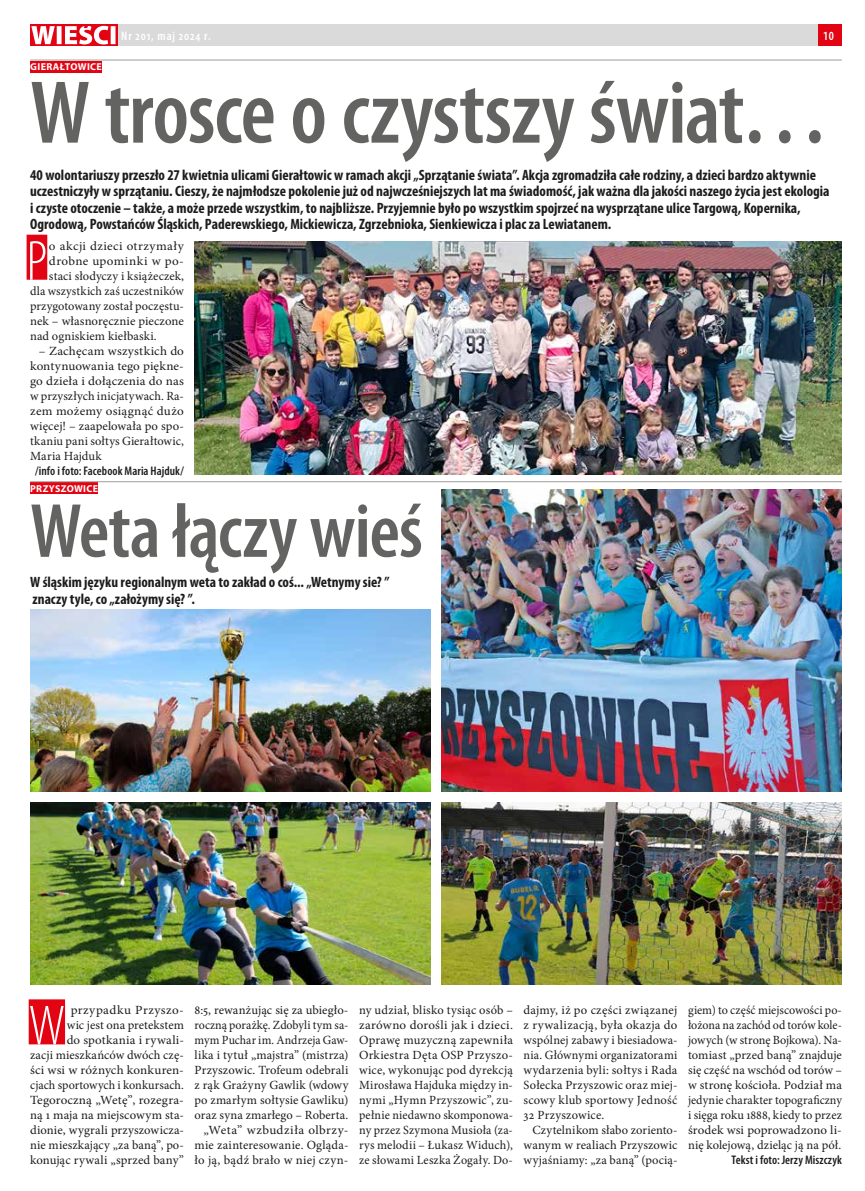
<style>
.page{position:relative;width:865px;height:1191px;background:#fff}
.page>*{position:absolute;margin:0;border:0;box-sizing:border-box;transform-origin:0 0}
.t1{font:600 condensed 90px "Myriad Pro";letter-spacing:-.015em;color:#636362}
.t2{font:600 condensed 77.5px "Myriad Pro";letter-spacing:-.01em;color:#636362}
.t3{font:300 condensed 57px "Myriad Pro";color:#fff}
.t4{font:700 condensed 15px/16.2px "Myriad Pro";color:#1c1c1b}
.t5{font:12.5px/15px "Minion Pro";letter-spacing:.01em;color:#1c1c1b;text-align:justify}
.t6{font:12.5px/15px "Minion Pro";letter-spacing:.01em;color:#1c1c1b;text-align:justify;scale:1.05 1}
.t7{font:600 condensed 12.5px "Myriad Pro";letter-spacing:.005em;color:#1c1c1b}
.t8{font:12.5px "Minion Pro";letter-spacing:.03em;color:#1c1c1b;scale:1.05 1}
.t9{font:600 condensed 12.5px "Myriad Pro";letter-spacing:.075em;color:#fff}
.t10{font:700 10px "Myriad Pro";letter-spacing:.03em;color:#fff}
</style>
<div class="page">
<div style="left:30px;top:25px;width:812px;height:21px;background:#dadada"></div>
<svg style="left:30px;top:25px;width:87px;height:21px"></svg>
<svg style="left:31px;top:26px;width:84px;height:18px;background:#f3959b"></svg>
<div style="left:818px;top:25px;width:24px;height:21px;background:#e30413"></div>
<div style="left:30px;top:61px;width:72px;height:12px;background:#e30413"></div>
<hr style="left:30px;top:60px;width:812px;height:1px;background:#9d9d9c">
<div style="left:27px;top:235px;width:20px;height:45px;background:#e30413"></div>
<div style="left:29px;top:999px;width:36px;height:45px;background:#e30413"></div>
<div style="left:30px;top:482px;width:68px;height:12px;background:#e30413"></div>
<hr style="left:30px;top:481px;width:812px;height:1px;background:#9d9d9c">
<img style="left:195px;top:242px;width:647px;height:232px">
<img style="left:30px;top:609px;width:401px;height:182px">
<img style="left:441px;top:489px;width:401px;height:302px">
<img style="left:30px;top:802px;width:401px;height:182px">
<img style="left:441px;top:802px;width:401px;height:182px">
<p class="t9" style="left:121px;top:28px;width:91px">Nr 201, maj 2024 r.</p>
<p class="t9" style="left:823px;top:28px;width:12px">10</p>
<p class="t10" style="left:30px;top:60px;width:73px">GIERAŁTOWICE</p>
<h1 class="t1" style="left:30px;top:57px;width:801px">W trosce o czystszy świat…</h1>
<p class="t4" style="left:30px;top:167px;width:801px">40 wolontariuszy przeszło 27 kwietnia ulicami Gierałtowic w ramach akcji „Sprzątanie świata”. Akcja zgromadziła całe rodziny, a dzieci bardzo aktywnie uczestniczyły w sprzątaniu. Cieszy, że najmłodsze pokolenie już od najwcześniejszych lat ma świadomość, jak ważna dla jakości naszego życia jest ekologia i czyste otoczenie – także, a może przede wszystkim, to najbliższe. Przyjemnie było po wszystkim spojrzeć na wysprzątane ulice Targową, Kopernika, Ogrodową, Powstańców Śląskich, Paderewskiego, Mickiewicza, Zgrzebnioka, Sienkiewicza i plac za Lewiatanem.</p>
<h3 class="t3" style="left:27px;top:227px;width:22px">P</h3>
<p class="t8" style="left:49px;top:237px;width:130px">o akcji dzieci otrzymały</p>
<p class="t6" style="left:49px;top:253px;width:130px">drobne upominki w po-</p>
<p class="t5" style="left:49px;top:268px;width:136px">staci słodyczy i książeczek,</p>
<p class="t5" style="left:30px;top:283px;width:155px">dla wszystkich zaś uczestników</p>
<p class="t5" style="left:30px;top:298px;width:155px">przygotowany został poczęstu-</p>
<p class="t5" style="left:30px;top:313px;width:155px">nek – własnoręcznie pieczone</p>
<p class="t5" style="left:30px;top:328px;width:128px">nad ogniskiem kiełbaski.</p>
<p class="t6" style="left:30px;top:343px;width:148px;text-indent:9px">– Zachęcam wszystkich do kontynuowania tego piękne&shy;go dzieła i dołączenia do nas w przyszłych inicjatywach. Ra&shy;zem możemy osiągnąć dużo więcej! – zaapelowała po spo&shy;tkaniu pani sołtys Gierałtowic, Maria Hajduk</p>
<p class="t7" style="left:35px;top:463px;width:150px">/info i foto: Facebook Maria Hajduk/</p>
<p class="t10" style="left:30px;top:482px;width:69px">PRZYSZOWICE</p>
<h2 class="t2" style="left:30px;top:483px;width:394px">Weta łączy wieś</h2>
<p class="t4" style="left:30px;top:574px;width:361px">W śląskim języku regionalnym weta to zakład o coś... „Wetnymy sie? ” znaczy tyle, co „założymy się? ”.</p>
<p class="t6" style="left:30px;top:1003px;width:148px;text-align:right">przypadku Przyszo-<br>wic jest ona pretekstem<br>do spotkania i rywali-<br>zacji mieszkańców dwóch czę&shy;ści wsi w różnych konkuren&shy;cjach sportowych i konkursach.<br>Tegoroczną „Wetę”, rozegra&shy;ną 1 maja na miejscowym sta&shy;dionie, wygrali przyszowicza&shy;nie mieszkający „za baną”, po&shy;konując rywali „sprzed bany”</p>
<p class="t5" style="left:195px;top:1003px;width:155px;text-align:right">8:5, rewanżując się za ubiegło&shy;roczną porażkę. Zdobyli tym sa&shy;mym Puchar im. Andrzeja Gaw&shy;lika i tytuł „majstra” (mistrza)<br>Przyszowic. Trofeum odebrali z rąk Grażyny Gawlik (wdowy po zmarłym sołtysie Gawliku) oraz syna zmarłego – Roberta. „Weta” wzbudziła olbrzy&shy;mie zainteresowanie. Ogląda&shy;ło ją, bądź brało w niej czyn-</p>
<p class="t5" style="left:359px;top:1003px;width:155px">ny udział, blisko tysiąc osób – zarówno dorośli jak i dzieci.<br>Oprawę muzyczną zapewniła Orkiestra Dęta OSP Przyszo&shy;wice, wykonując pod dyrekcją Mirosława Hajduka między in&shy;nymi „Hymn Przyszowic”, zu&shy;pełnie niedawno skomponowa&shy;ny przez Szymona Musioła (za&shy;rys melodii – Łukasz Widuch), ze słowami Leszka Żogały. Do-</p>
<p class="t5" style="left:523px;top:1003px;width:155px">dajmy, iż po części związanej z rywalizacją, była okazja do wspólnej zabawy i biesiadowa&shy;nia. Głównymi organizatorami wydarzenia byli: sołtys i Rada Sołecka Przyszowic oraz miej&shy;scowy klub sportowy Jedność 32 Przyszowice.</p>
<h3 class="t3" style="left:29px;top:992px;width:38px">W</h3>
<p class="t5" style="left:523px;top:1122px;width:155px;text-indent:9px">Czytelnikom słabo zoriento&shy;wanym w realiach Przyszowic wyjaśniamy: „za baną” (pocią-</p>
<p class="t5" style="left:688px;top:1003px;width:155px">giem) to część miejscowości po&shy;łożona na zachód od torów kole&shy;jowych (w stronę Bojkowa). Na&shy;tomiast „przed baną” znajduje się część na wschód od torów – w stronę kościoła. Podział ma jedynie charakter topograficzny i sięga roku 1888, kiedy to przez środek wsi poprowadzono li&shy;nię kolejową, dzieląc ją na pół.</p>
<p class="t7" style="left:731px;top:1152px;width:112px">Tekst i foto: Jerzy Miszczyk</p>
</div>
